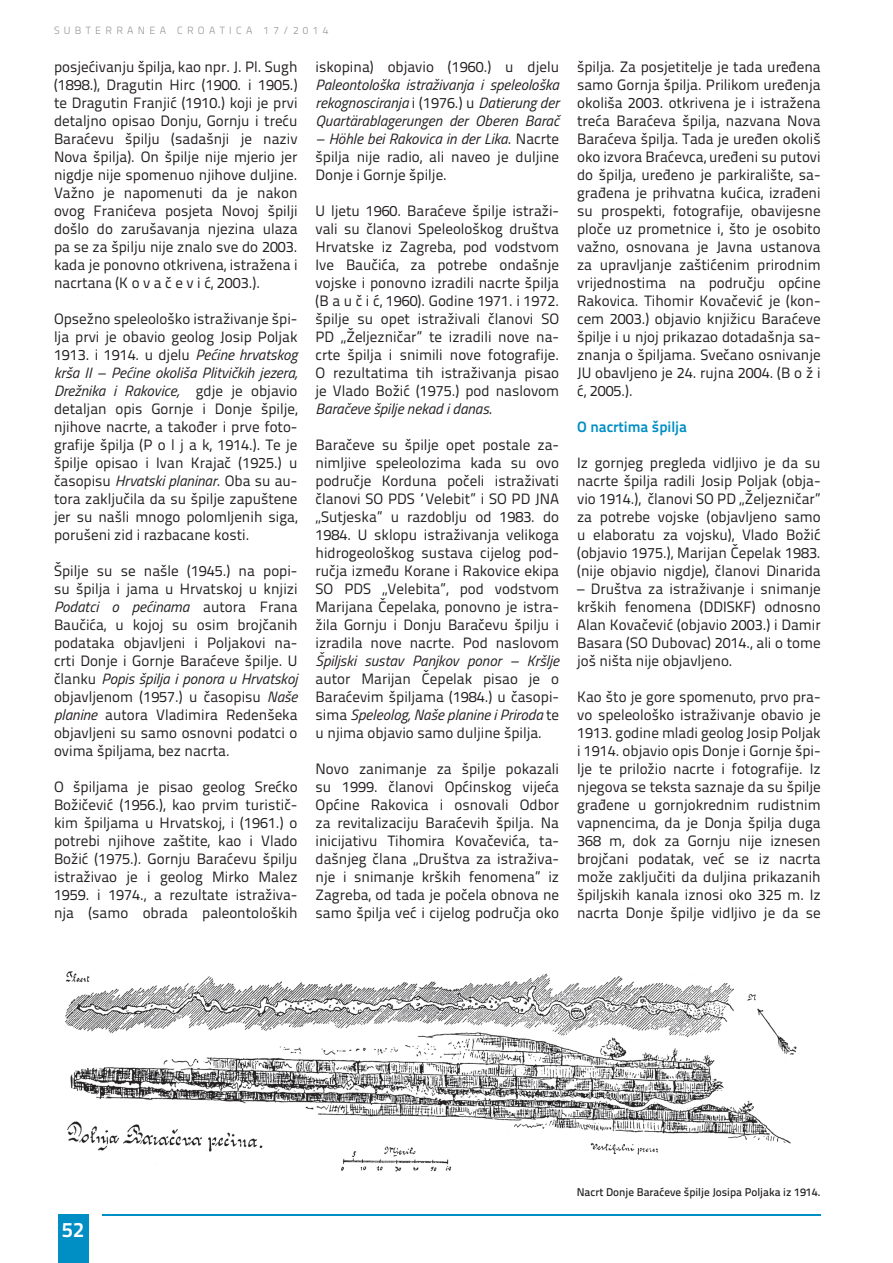
<style>
.page{position:relative;width:893px;height:1263px;background:#fff}
.page>*{position:absolute;margin:0;border:0;box-sizing:border-box;transform-origin:0 0}
.t1{font:21px "Titillium Maps 29 L 800 wt";color:#fff}
.t2{font:15px/18px "Titillium Text 22 L 400 wt";color:#231f20;text-align:justify}
.t3{font:italic 15px/18px "Titillium";color:#231f20}
.t4{font:15px "Titillium Text 22 L 800 wt";color:#008fc5}
.t5{font:11.25px "Titillium Text 22 L 600 wt";color:#231f20}
.t6{font:10.5px "Titillium Text 22 L 250 wt";letter-spacing:.41em;color:#939598}
.s1{font-family:"Titillium";font-style:italic}
.s2{font-family:"Titillium Text 22 L 400 wt";font-style:normal}
</style>
<div class="page">
<div style="left:58px;top:1214px;width:30px;height:49px;background:#008fc5"></div>
<hr style="left:102px;top:1214px;width:719px;height:1px;background:#008fc5">
<img style="left:65px;top:971px;width:732px;height:201px">
<p class="t6" style="left:54px;top:23px;width:276px">SUBTERRANEA CROATICA 17/2014</p>
<p class="t2" style="left:54px;top:57px;width:245px">posjećivanju špilja, kao npr. J. Pl. Sugh (1898.), Dragutin Hirc (1900. i 1905.) te Dragutin Franjić (1910.) koji je prvi detaljno opisao Donju, Gornju i treću Baraćevu špilju (sadašnji je naziv Nova špilja). On špilje nije mjerio jer nigdje nije spomenuo njihove duljine.<br>Važno je napomenuti da je nakon ovog Franićeva posjeta Novoj špilji došlo do zarušavanja njezina ulaza pa se za špilju nije znalo sve do 2003. kada je ponovno otkrivena, istražena i nacrtana (K o v a č e v i ć, 2003.).</p>
<p class="t2" style="left:54px;top:309px;width:245px">Opsežno speleološko istraživanje špi&shy;lja prvi je obavio geolog Josip Poljak 1913. i 1914. u djelu <span class="s1">Pećine hrvatskog</span></p>
<p class="t3" style="left:54px;top:363px;width:245px">krša II – Pećine okoliša Plitvičkih jezera,<br>Drežnika i Rakovice, <span class="s2">gdje je objavio</span></p>
<p class="t2" style="left:54px;top:399px;width:245px">detaljan opis Gornje i Donje špilje, njihove nacrte, a također i prve foto&shy;grafije špilja (P o l j a k, 1914.). Te je špilje opisao i Ivan Krajač (1925.) u časopisu <span class="s1">Hrvatski planinar</span>. Oba su au&shy;tora zaključila da su špilje zapuštene jer su našli mnogo polomljenih siga, porušeni zid i razbacane kosti.</p>
<p class="t2" style="left:54px;top:561px;width:245px">Špilje su se našle (1945.) na popi&shy;su špilja i jama u Hrvatskoj u knjizi</p>
<p class="t3" style="left:54px;top:597px;width:245px">Podatci o pećinama <span class="s2">autora Frana</span></p>
<p class="t2" style="left:54px;top:615px;width:245px">Baučića, u kojoj su osim brojčanih podataka objavljeni i Poljakovi na&shy;crti Donje i Gornje Baraćeve špilje. U</p>
<p class="t3" style="left:54px;top:669px;width:245px"><span class="s2">članku</span> Popis špilja i ponora u Hrvatskoj</p>
<p class="t2" style="left:54px;top:687px;width:245px">objavljenom (1957.) u časopisu <span class="s1">Naše planine</span> autora Vladimira Redenšeka objavljeni su samo osnovni podatci o ovima špiljama, bez nacrta.</p>
<p class="t2" style="left:54px;top:777px;width:245px">O špiljama je pisao geolog Srećko Božičević (1956.), kao prvim turistič&shy;kim špiljama u Hrvatskoj, i (1961.) o potrebi njihove zaštite, kao i Vlado Božić (1975.). Gornju Baraćevu špilju istraživao je i geolog Mirko Malez 1959. i 1974., a rezultate istraživa&shy;nja (samo obrada paleontoloških</p>
<p class="t2" style="left:316px;top:57px;width:245px">iskopina) objavio (1960.) u djelu</p>
<p class="t3" style="left:316px;top:75px;width:245px;text-align:justify">Paleontološka istraživanja i speleološka rekognosciranja <span class="s2">i (1976.) u</span> Datierung der Quartärablagerungen der Oberen Barač</p>
<p class="t3" style="left:316px;top:129px;width:245px">– Höhle bei Rakovica in der Lika<span class="s2">. Nacrte</span></p>
<p class="t2" style="left:316px;top:147px;width:245px">špilja nije radio, ali naveo je duljine<br>Donje i Gornje špilje.</p>
<p class="t2" style="left:316px;top:201px;width:245px">U ljetu 1960. Baraćeve špilje istraži&shy;vali su članovi Speleološkog društva Hrvatske iz Zagreba, pod vodstvom Ive Baučića, za potrebe ondašnje vojske i ponovno izradili nacrte špilja (B a u č i ć, 1960). Godine 1971. i 1972. špilje su opet istraživali članovi SO PD „Željezničar” te izradili nove na&shy;crte špilja i snimili nove fotografije.<br>O rezultatima tih istraživanja pisao je Vlado Božić (1975.) pod naslovom</p>
<p class="t3" style="left:316px;top:399px;width:179px">Baračeve špilje nekad i danas<span class="s2">.</span></p>
<p class="t2" style="left:316px;top:435px;width:245px">Baračeve su špilje opet postale za&shy;nimljive speleolozima kada su ovo područje Korduna počeli istraživati članovi SO PDS “Velebit” i SO PD JNA „Sutjeska” u razdoblju od 1983. do 1984. U sklopu istraživanja velikoga hidrogeološkog sustava cijelog pod&shy;ručja između Korane i Rakovice ekipa SO PDS „Velebita”, pod vodstvom Marijana Čepelaka, ponovno je istra&shy;žila Gornju i Donju Baračevu špilju i izradila nove nacrte. Pod naslovom</p>
<p class="t3" style="left:316px;top:651px;width:245px">Špiljski sustav Panjkov ponor – Kršlje</p>
<p class="t2" style="left:316px;top:669px;width:245px">autor Marijan Čepelak pisao je o<br>Baraćevim špiljama (1984.) u časopi-</p>
<p class="t3" style="left:316px;top:705px;width:245px"><span class="s2">sima</span> Speleolog, Naše planine i Priroda <span class="s2">te</span></p>
<p class="t2" style="left:316px;top:723px;width:228px">u njima objavio samo duljine špilja.</p>
<p class="t2" style="left:316px;top:759px;width:245px">Novo zanimanje za špilje pokazali su 1999. članovi Općinskog vijeća Općine Rakovica i osnovali Odbor za revitalizaciju Baraćevih špilja. Na inicijativu Tihomira Kovačevića, ta&shy;dašnjeg člana „Društva za istraživa&shy;nje i snimanje krških fenomena” iz Zagreba, od tada je počela obnova ne samo špilja već i cijelog područja oko</p>
<p class="t2" style="left:577px;top:57px;width:245px">špilja. Za posjetitelje je tada uređena samo Gornja špilja. Prilikom uređenja okoliša 2003. otkrivena je i istražena treća Baraćeva špilja, nazvana Nova Baraćeva špilja. Tada je uređen okoliš oko izvora Braćevca, uređeni su putovi do špilja, uređeno je parkiralište, sa&shy;građena je prihvatna kućica, izrađeni su prospekti, fotografije, obavijesne ploče uz prometnice i, što je osobito važno, osnovana je Javna ustanova za upravljanje zaštićenim prirodnim vrijednostima na području općine Rakovica. Tihomir Kovačević je (kon&shy;cem 2003.) objavio knjižicu Baraćeve špilje i u njoj prikazao dotadašnja sa&shy;znanja o špiljama. Svečano osnivanje JU obavljeno je 24. rujna 2004. (B o ž i ć, 2005.).</p>
<p class="t4" style="left:577px;top:415px;width:112px">O nacrtima špilja</p>
<p class="t2" style="left:577px;top:453px;width:245px">Iz gornjeg pregleda vidljivo je da su nacrte špilja radili Josip Poljak (obja&shy;vio 1914.), članovi SO PD „Željezničar” za potrebe vojske (objavljeno samo u elaboratu za vojsku), Vlado Božić (objavio 1975.), Marijan Čepelak 1983. (nije objavio nigdje), članovi Dinarida</p>
<p class="t2" style="left:577px;top:579px;width:245px">– Društva za istraživanje i snimanje krških fenomena (DDISKF) odnosno Alan Kovačević (objavio 2003.) i Damir Basara (SO Dubovac) 2014., ali o tome još ništa nije objavljeno.</p>
<p class="t2" style="left:577px;top:687px;width:245px">Kao što je gore spomenuto, prvo pra&shy;vo speleološko istraživanje obavio je 1913. godine mladi geolog Josip Poljak i 1914. objavio opis Donje i Gornje špi&shy;lje te priložio nacrte i fotografije. Iz njegova se teksta saznaje da su špilje građene u gornjokrednim rudistnim vapnencima, da je Donja špilja duga 368 m, dok za Gornju nije iznesen brojčani podatak, već se iz nacrta može zaključiti da duljina prikazanih špiljskih kanala iznosi oko 325 m. Iz nacrta Donje špilje vidljivo je da se</p>
<h1 class="t1" style="left:62px;top:1213px;width:24px">52</h1>
<p class="t5" style="left:577px;top:1184px;width:245px">Nacrt Donje Baraćeve špilje Josipa Poljaka iz 1914.</p>
</div>
